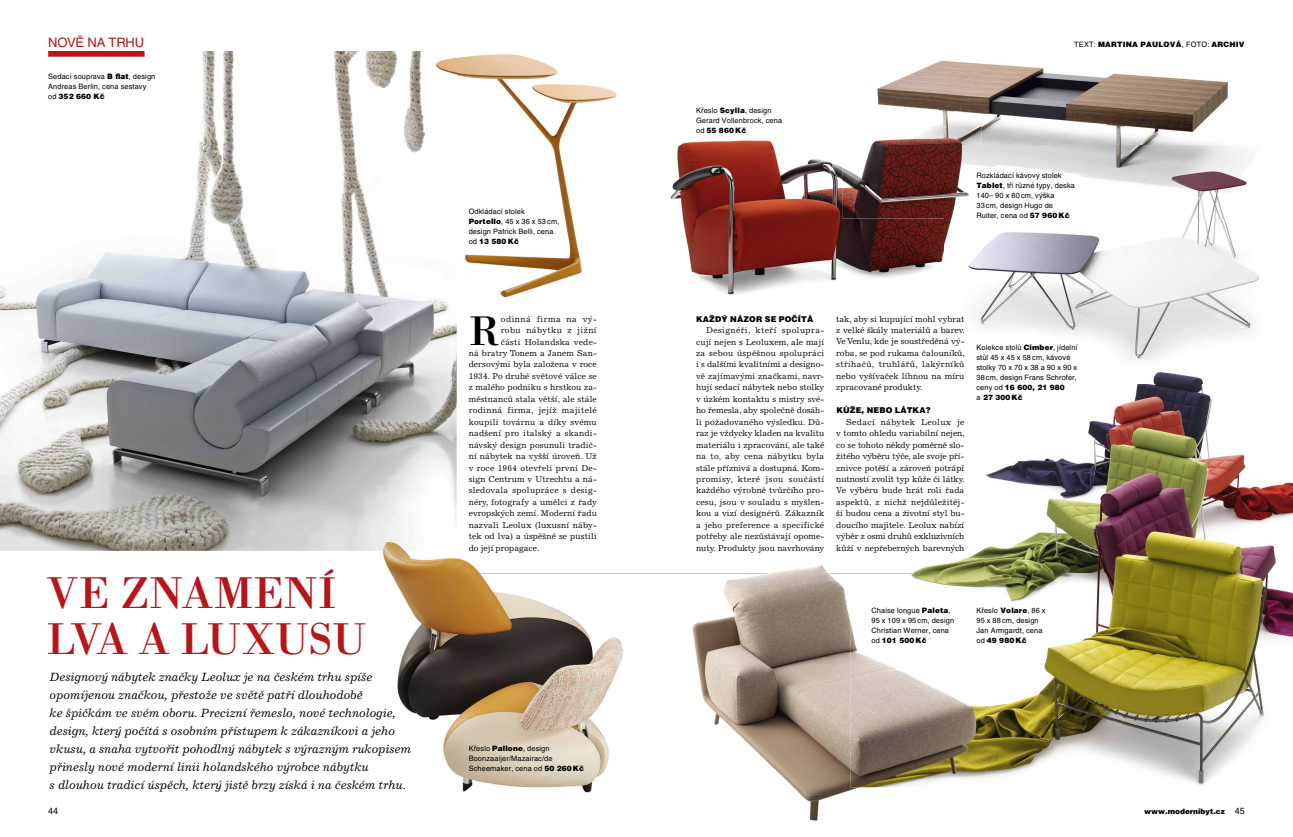
<style>
.page{position:relative;width:1293px;height:837px;background:#fff}
.page>*{position:absolute;margin:0;border:0;box-sizing:border-box;transform-origin:0 0}
.t1{font:46px/45.8px "Bodoni CE";letter-spacing:.005em;color:#b6161a}
.t2{font:42.8px "Bodoni CE";color:#000}
.t3{font:13px "Helvetica CE";letter-spacing:-.015em;color:#b6161a}
.t4{font:italic 12px/18px "Excelsior CE";letter-spacing:-.01em;color:#000}
.t5{font:9px "Helvetica CE";color:#000}
.t6{font:8.5px/11.4px "Excelsior CE";letter-spacing:.01em;color:#000;text-align:justify}
.t7{font:8.5px "Excelsior CE";letter-spacing:.04em;color:#000}
.t8{font:8.5px "Excelsior CE";letter-spacing:.03em;color:#000}
.t9{font:8.5px "Excelsior CE";letter-spacing:.045em;color:#000}
.t10{font:8.5px "Excelsior CE";letter-spacing:.05em;color:#000}
.t11{font:8px "Helvetica CE Black";letter-spacing:.015em;color:#000}
.t12{font:7.4px/10px "Helvetica CE";letter-spacing:.015em;color:#000}
.t13{font:7.4px/10px "Helvetica CE Black";letter-spacing:.015em;color:#000}
.s1{font-family:"Helvetica CE Black"}
.s2{font-family:"Helvetica CE"}
.s3{font-family:"Helvetica CE";font-size:9px}
</style>
<div class="page">
<img style="left:0;top:51px;width:457px;height:499px">
<img style="left:457px;top:54px;width:160px;height:244px">
<img style="left:425px;top:51px;width:32px;height:250px">
<hr style="left:469px;top:573px;width:495px;height:1px;background:#c1c9c9">
<img style="left:877px;top:60px;width:351px;height:85px">
<img style="left:978px;top:218px;width:277px;height:142px">
<img style="left:981px;top:145px;width:271px;height:73px">
<img style="left:967px;top:405px;width:155px;height:168px">
<img style="left:1122px;top:383px;width:171px;height:402px">
<img style="left:985px;top:573px;width:138px;height:212px">
<img style="left:1153px;top:372px;width:50px;height:11px">
<img style="left:692px;top:565px;width:189px;height:256px">
<img style="left:692px;top:573px;width:158px;height:1px">
<img style="left:850px;top:558px;width:135px;height:229px">
<img style="left:670px;top:140px;width:274px;height:155px">
<img style="left:842px;top:126px;width:139px;height:92px">
<img style="left:944px;top:145px;width:37px;height:161px">
<img style="left:369px;top:550px;width:254px;height:243px">
<img style="left:369px;top:527px;width:88px;height:23px">
<img style="left:469px;top:573px;width:154px;height:1px">
<div style="left:48px;top:51px;width:97px;height:6px;background:#b6161a"></div>
<h3 class="t3" style="left:48px;top:34px;width:97px">NOVĚ NA TRHU</h3>
<p class="t12" style="left:48px;top:71px;width:109px">Sedací souprava <span class="s1">B flat</span>, design<br>Andreas Berlin, cena sestavy</p>
<p class="t13" style="left:48px;top:91px;width:58px"><span class="s2">od</span> 352 660 Kč</p>
<h1 class="t1" style="left:47px;top:571px;width:320px">VE ZNAMENÍ<br>LVA A LUXUSU</h1>
<p class="t4" style="left:50px;top:668px;width:363px">Designový nábytek značky Leolux je na českém trhu spíše opomíjenou značkou, přestože ve světě patří dlouhodobě<br>ke špičkám ve svém oboru. Precizní řemeslo, nové technologie, design, který počítá s osobním přístupem k zákazníkovi a jeho vkusu, a snaha vytvořit pohodlný nábytek s výrazným rukopisem přinesly nové moderní linii holandského výrobce nábytku<br>s dlouhou tradicí úspěch, který jistě brzy získá i na českém trhu.</p>
<p class="t12" style="left:469px;top:206px;width:92px">Odkládací stolek<br><span class="s1">Portello</span>, 45 x 36 x 53 cm, design Patrick Belli, cena</p>
<p class="t13" style="left:469px;top:236px;width:52px"><span class="s2">od</span> 13 580 Kč</p>
<h2 class="t2" style="left:469px;top:308px;width:32px">R</h2>
<p class="t10" style="left:501px;top:314px;width:97px">odinná firma na vý-</p>
<p class="t9" style="left:501px;top:325px;width:97px">robu nábytku z jižní</p>
<p class="t6" style="left:501px;top:336px;width:98px">části Holandska vede-</p>
<p class="t6" style="left:469px;top:347px;width:130px">ná bratry Tonem a Janem San-</p>
<p class="t6" style="left:469px;top:359px;width:130px">dersovými byla založena v roce</p>
<p class="t6" style="left:469px;top:370px;width:130px">1934. Po druhé světové válce se</p>
<p class="t6" style="left:469px;top:382px;width:130px">z malého podniku s hrstkou za-</p>
<p class="t6" style="left:469px;top:393px;width:130px">městnanců stala větší, ale stále</p>
<p class="t7" style="left:469px;top:406px;width:130px">rodinná firma, jejíž majitelé</p>
<p class="t6" style="left:469px;top:416px;width:130px">koupili továrnu a díky svému</p>
<p class="t6" style="left:469px;top:427px;width:130px">nadšení pro italský a skandi-</p>
<p class="t6" style="left:469px;top:439px;width:130px">návský design posunuli tradič-</p>
<p class="t6" style="left:469px;top:450px;width:130px">ní nábytek na vyšší úroveň. Už</p>
<p class="t6" style="left:469px;top:462px;width:130px">v roce 1964 otevřeli první De-</p>
<p class="t6" style="left:469px;top:473px;width:130px">sign Centrum v Utrechtu a ná-</p>
<p class="t8" style="left:469px;top:486px;width:130px">sledovala spolupráce s desig-</p>
<p class="t6" style="left:469px;top:496px;width:130px">néry, fotografy a umělci z řady</p>
<p class="t6" style="left:469px;top:508px;width:130px">evropských zemí. Moderní řadu</p>
<p class="t6" style="left:469px;top:519px;width:130px">nazvali Leolux (luxusní náby-</p>
<p class="t6" style="left:469px;top:530px;width:130px">tek od lva) a úspěšně se pustili</p>
<p class="t6" style="left:469px;top:542px;width:72px">do její propagace.</p>
<p class="t12" style="left:469px;top:743px;width:117px">Křeslo <span class="s1">Pallone</span>, design<br>Boonzaaijer/Mazairac/de<br>Scheemaker, cena od <span class="s1">50 260 Kč</span></p>
<p class="t12" style="left:696px;top:105px;width:88px">Křeslo <span class="s1">Scylla</span>, design<br>Gerard Vollenbrock, cena</p>
<p class="t13" style="left:696px;top:125px;width:52px"><span class="s2">od</span> 55 860 Kč</p>
<p class="t13" style="left:1074px;top:39px;width:172px"><span class="s2">TEXT:</span> MARTINA PAULOVÁ<span class="s2">, FOTO:</span> ARCHIV</p>
<p class="t12" style="left:976px;top:170px;width:100px">Rozkládací kávový stolek<br><span class="s1">Tablet</span>, tři různé typy, deska<br>140– 90 x 80 cm, výška<br>33 cm, design Hugo de<br>Ruiter, cena od <span class="s1">57 960 Kč</span></p>
<p class="t11" style="left:696px;top:314px;width:119px">KAŽDÝ NÁZOR SE POČÍTÁ</p>
<p class="t6" style="left:696px;top:324px;width:130px;text-indent:10px">Designéři, kteří spolupra&shy;cují nejen s Leoluxem, ale mají za sebou úspěšnou spolupráci i s dalšími kvalitními a designo&shy;vě zajímavými značkami, navr&shy;hují sedací nábytek nebo stolky v úzkém kontaktu s mistry své&shy;ho řemesla, aby společně dosáh&shy;li požadovaného výsledku. Dů&shy;raz je vždycky kladen na kvalitu materiálu i zpracování, ale také na to, aby cena nábytku byla stále příznivá a dostupná. Kom&shy;promisy, které jsou součástí každého výrobně tvůrčího pro&shy;cesu, jsou v souladu s myšlen&shy;kou a vizí designérů. Zákazník a jeho preference a specifické potřeby ale nezůstávají opome&shy;nuty. Produkty jsou navrhovány</p>
<p class="t6" style="left:836px;top:313px;width:130px">tak, aby si kupující mohl vybrat z velké škály materiálů a barev.<br>Ve Venlu, kde je soustředěná vý&shy;roba, se pod rukama čalouníků, střihačů, truhlářů, lakýrníků nebo vyšívaček líhnou na míru zpracované produkty.</p>
<p class="t11" style="left:836px;top:405px;width:96px">KŮŽE, NEBO LÁTKA?</p>
<p class="t6" style="left:836px;top:416px;width:130px;text-indent:10px">Sedací nábytek Leolux je v tomto ohledu variabilní nejen, co se tohoto někdy poměrně slo&shy;žitého výběru týče, ale svoje pří&shy;znivce potěší a zároveň potrápí nutností zvolit typ kůže či látky.<br>Ve výběru bude hrát roli řada aspektů, z nichž nejdůležitěj&shy;ší budou cena a životní styl bu&shy;doucího majitele. Leolux nabízí výběr z osmi druhů exkluzivních kůží v nepřeberných barevných</p>
<p class="t12" style="left:976px;top:342px;width:103px">Kolekce stolů <span class="s1">Cimber</span>, jídelní stůl 45 x 45 x 58 cm, kávové stolky 70 x 70 x 38 a 90 x 90 x<br>38 cm, design Frans Schrofer,</p>
<p class="t13" style="left:976px;top:382px;width:90px"><span class="s2">ceny od</span> 16 600, 21 980 <span class="s2">a</span> 27 300 Kč</p>
<p class="t12" style="left:871px;top:605px;width:84px">Chaise longue <span class="s1">Paleta</span>,<br>95 x 109 x 95 cm, design<br>Christian Werner, cena</p>
<p class="t13" style="left:871px;top:635px;width:57px"><span class="s2">od</span> 101 500 Kč</p>
<p class="t12" style="left:976px;top:605px;width:71px">Křeslo <span class="s1">Volare</span>, 86 x<br>95 x 88 cm, design<br>Jan Armgardt, cena</p>
<p class="t13" style="left:976px;top:635px;width:52px"><span class="s2">od</span> 49 980 Kč</p>
<p class="t5" style="left:48px;top:805px;width:12px">44</p>
<p class="t13" style="left:1144px;top:806px;width:102px">www.modernibyt.cz <span class="s3">45</span></p>
</div>
